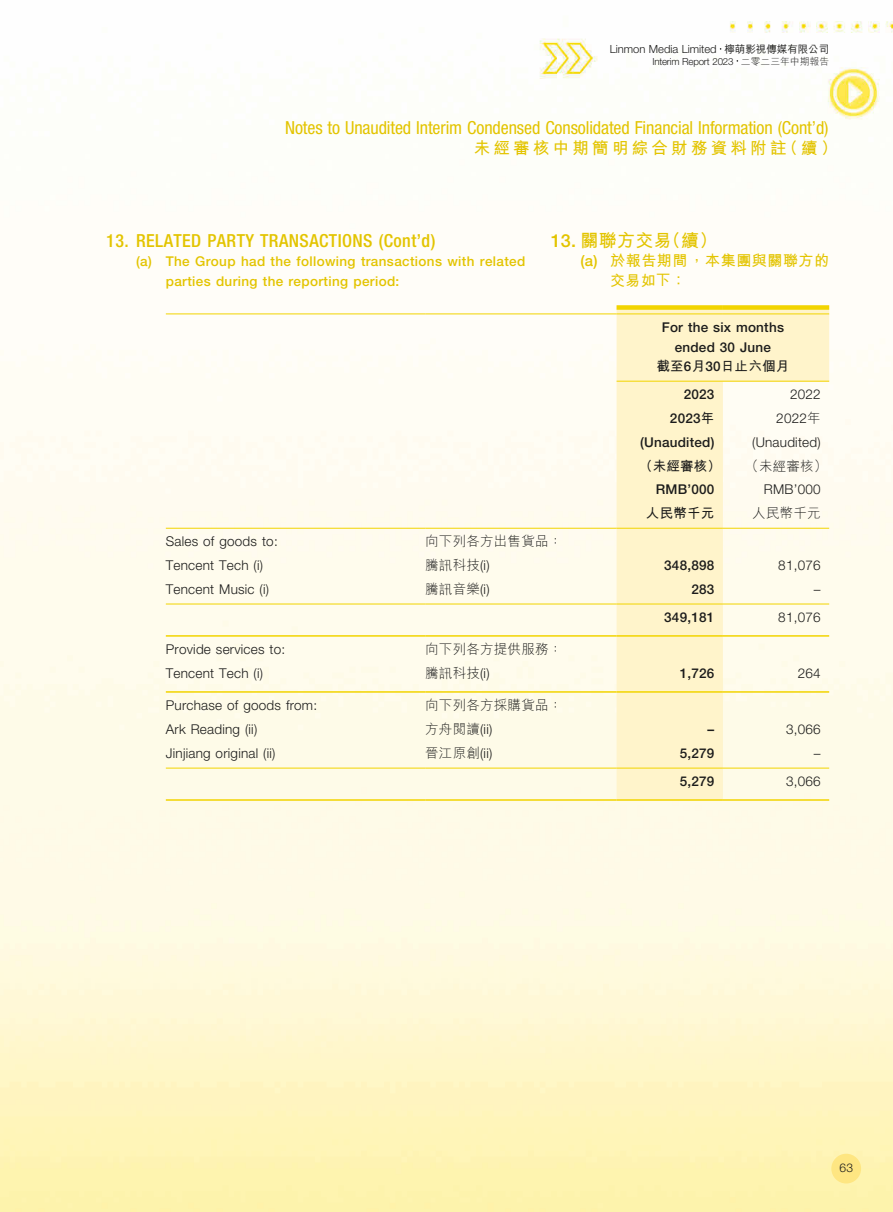
<style>
.page{position:relative;width:893px;height:1212px;background:#fff}
.page>*{position:absolute;margin:0;border:0;box-sizing:border-box;transform-origin:0 0}
.t1{font:condensed 18px "Helvetica Neue LT Std";letter-spacing:-.005em;color:#e3c400}
.t2{font:500 condensed 18px "Helvetica Neue LT Std";letter-spacing:.025em;color:#e3c400}
.t3{font:700 18px "M Hei HK";letter-spacing:.015em;color:#e3c400}
.t4{font:700 16.5px "M Hei HK";letter-spacing:.195em;color:#e3c400}
.t5{font:700 15px/19.5px "M Hei HK";letter-spacing:.04em;color:#e3c400}
.t6{font:300 13.5px "Helvetica Neue LT Std";letter-spacing:.015em;color:#1c1c1b}
.t7{font:500 13.5px/19.5px "Helvetica Neue LT Std";letter-spacing:.015em;color:#1c1c1b;text-align:center}
.t8{font:500 13.5px/19.5px "Helvetica Neue LT Std";letter-spacing:.025em;color:#e3c400}
.t9{font:300 13.5px "M Hei HK";letter-spacing:.015em;color:#1c1c1b}
.t10{font:700 13.5px "M Hei HK";letter-spacing:.015em;color:#1c1c1b}
.t11{font:300 12px "Helvetica Neue LT Std";color:#1c1c1b}
.t12{font:300 11.25px "Helvetica Neue LT Std";color:#1c1c1b}
.t13{font:300 9.75px "Helvetica Neue LT Std";letter-spacing:-.025em;color:#1c1c1b}
.s1{font-family:"M Hei HK";font-weight:500;font-size:10.5px}
.s2{font-family:"M Hei HK"}
.s3{font-family:"Helvetica Neue LT Std";font-weight:500}
.s4{font-family:"M Hei HK";font-weight:700}
.s5{font-family:"Helvetica Neue LT Std"}
</style>
<div class="page">
<img style="left:0;top:21px;width:893px;height:1191px">
<div style="left:831px;top:1154px;width:30px;height:29px;background:#fee682;border-radius:50%"></div>
<svg style="left:617px;top:310px;width:212px;height:489px;fill:#fff4cb"></svg>
<div style="left:617px;top:305px;width:106px;height:5px;background:#f2d400"></div>
<div style="left:723px;top:305px;width:106px;height:5px;background:#f2d400"></div>
<hr style="left:166px;top:313px;width:259px;height:1px;background:#f2d400">
<hr style="left:425px;top:313px;width:192px;height:1px;background:#f2d400">
<hr style="left:617px;top:313px;width:106px;height:1px;background:#f2d400">
<hr style="left:723px;top:313px;width:106px;height:1px;background:#f2d400">
<hr style="left:617px;top:381px;width:212px;height:1px;background:#f2d400">
<hr style="left:166px;top:528px;width:259px;height:1px;background:#f2d400">
<hr style="left:425px;top:528px;width:192px;height:1px;background:#f2d400">
<hr style="left:617px;top:528px;width:106px;height:1px;background:#f2d400">
<hr style="left:723px;top:528px;width:106px;height:1px;background:#f2d400">
<hr style="left:166px;top:604px;width:259px;height:1px;background:#f2d400">
<hr style="left:425px;top:604px;width:192px;height:1px;background:#f2d400">
<hr style="left:617px;top:604px;width:106px;height:1px;background:#f2d400">
<hr style="left:723px;top:604px;width:106px;height:1px;background:#f2d400">
<hr style="left:166px;top:635px;width:259px;height:2px;background:#f2d400">
<hr style="left:425px;top:635px;width:192px;height:2px;background:#f2d400">
<hr style="left:617px;top:635px;width:106px;height:2px;background:#f2d400">
<hr style="left:723px;top:635px;width:106px;height:2px;background:#f2d400">
<hr style="left:166px;top:691px;width:259px;height:2px;background:#f2d400">
<hr style="left:425px;top:691px;width:192px;height:2px;background:#f2d400">
<hr style="left:617px;top:691px;width:106px;height:2px;background:#f2d400">
<hr style="left:723px;top:691px;width:106px;height:2px;background:#f2d400">
<hr style="left:166px;top:768px;width:259px;height:1px;background:#f2d400">
<hr style="left:425px;top:768px;width:192px;height:1px;background:#f2d400">
<hr style="left:617px;top:768px;width:106px;height:1px;background:#f2d400">
<hr style="left:723px;top:768px;width:106px;height:1px;background:#f2d400">
<hr style="left:166px;top:799px;width:259px;height:2px;background:#f2d400">
<hr style="left:425px;top:799px;width:192px;height:2px;background:#f2d400">
<hr style="left:617px;top:799px;width:106px;height:2px;background:#f2d400">
<hr style="left:723px;top:799px;width:106px;height:2px;background:#f2d400">
<p class="t12" style="left:610px;top:42px;width:221px">Linmon Media Limited <span class="s1">檸萌影視傳媒有限公司</span></p>
<p class="t13" style="left:652px;top:55px;width:178px">Interim Report 2023 <span class="s2">二零二三年中期報告</span></p>
<h1 class="t1" style="left:285px;top:117px;width:545px">Notes to Unaudited Interim Condensed Consolidated Financial Information (Cont’d)</h1>
<p class="t4" style="left:474px;top:135px;width:365px">未經審核中期簡明綜合財務資料附註（續）</p>
<h1 class="t2" style="left:106px;top:230px;width:331px">13. RELATED PARTY TRANSACTIONS (Cont’d)</h1>
<p class="t8" style="left:166px;top:252px;width:361px;text-indent:-30px">(a) The Group had the following transactions with related parties during the reporting period:</p>
<h1 class="t3" style="left:551px;top:227px;width:168px"><span class="s3">13.</span> 關聯方交易（續）</h1>
<p class="t5" style="left:610px;top:250px;width:220px;text-indent:-30px"><span class="s3">(a)</span> 於報告期間，本集團與關聯方的交易如下：</p>
<p class="t7" style="left:662px;top:317px;width:124px">For the six months ended 30 June</p>
<p class="t10" style="left:656px;top:356px;width:134px">截至<span class="s3">6</span>月<span class="s3">30</span>日止六個月</p>
<p class="t7" style="left:684px;top:385px;width:32px">2023</p>
<p class="t6" style="left:790px;top:386px;width:32px">2022</p>
<p class="t7" style="left:670px;top:408px;width:46px">2023<span class="s4">年</span></p>
<p class="t6" style="left:776px;top:410px;width:46px">2022<span class="s2">年</span></p>
<p class="t7" style="left:640px;top:432px;width:76px">(Unaudited)</p>
<p class="t6" style="left:752px;top:434px;width:70px">(Unaudited)</p>
<p class="t10" style="left:639px;top:456px;width:84px">（未經審核）</p>
<p class="t9" style="left:745px;top:456px;width:84px">（未經審核）</p>
<p class="t7" style="left:656px;top:480px;width:60px">RMB’000</p>
<p class="t6" style="left:764px;top:481px;width:58px">RMB’000</p>
<p class="t10" style="left:646px;top:503px;width:70px">人民幣千元</p>
<p class="t9" style="left:752px;top:504px;width:70px">人民幣千元</p>
<p class="t6" style="left:166px;top:533px;width:113px">Sales of goods to:</p>
<p class="t9" style="left:425px;top:532px;width:139px">向下列各方出售貨品：</p>
<p class="t6" style="left:166px;top:557px;width:99px">Tencent Tech (i)</p>
<p class="t9" style="left:425px;top:556px;width:66px">騰訊科技<span class="s5">(i)</span></p>
<p class="t7" style="left:664px;top:555px;width:52px">348,898</p>
<p class="t6" style="left:778px;top:557px;width:44px">81,076</p>
<p class="t6" style="left:166px;top:581px;width:105px">Tencent Music (i)</p>
<p class="t9" style="left:425px;top:579px;width:66px">騰訊音樂<span class="s5">(i)</span></p>
<p class="t7" style="left:691px;top:579px;width:24px">283</p>
<p class="t6" style="left:814px;top:581px;width:8px">–</p>
<p class="t7" style="left:664px;top:607px;width:52px">349,181</p>
<p class="t6" style="left:778px;top:609px;width:44px">81,076</p>
<p class="t6" style="left:166px;top:641px;width:121px">Provide services to:</p>
<p class="t9" style="left:425px;top:640px;width:139px">向下列各方提供服務：</p>
<p class="t6" style="left:166px;top:665px;width:99px">Tencent Tech (i)</p>
<p class="t9" style="left:425px;top:664px;width:66px">騰訊科技<span class="s5">(i)</span></p>
<p class="t7" style="left:680px;top:663px;width:36px">1,726</p>
<p class="t6" style="left:798px;top:665px;width:24px">264</p>
<p class="t6" style="left:166px;top:697px;width:153px">Purchase of goods from:</p>
<p class="t9" style="left:425px;top:696px;width:139px">向下列各方採購貨品：</p>
<p class="t6" style="left:166px;top:721px;width:93px">Ark Reading (ii)</p>
<p class="t9" style="left:425px;top:720px;width:69px">方舟閱讀<span class="s5">(ii)</span></p>
<p class="t7" style="left:708px;top:719px;width:8px">–</p>
<p class="t6" style="left:786px;top:721px;width:36px">3,066</p>
<p class="t6" style="left:166px;top:745px;width:111px">Jinjiang original (ii)</p>
<p class="t9" style="left:425px;top:743px;width:69px">晉江原創<span class="s5">(ii)</span></p>
<p class="t7" style="left:680px;top:743px;width:36px">5,279</p>
<p class="t6" style="left:814px;top:745px;width:8px">–</p>
<p class="t7" style="left:680px;top:771px;width:36px">5,279</p>
<p class="t6" style="left:786px;top:773px;width:36px">3,066</p>
<p class="t11" style="left:839px;top:1160px;width:15px">63</p>
</div>
